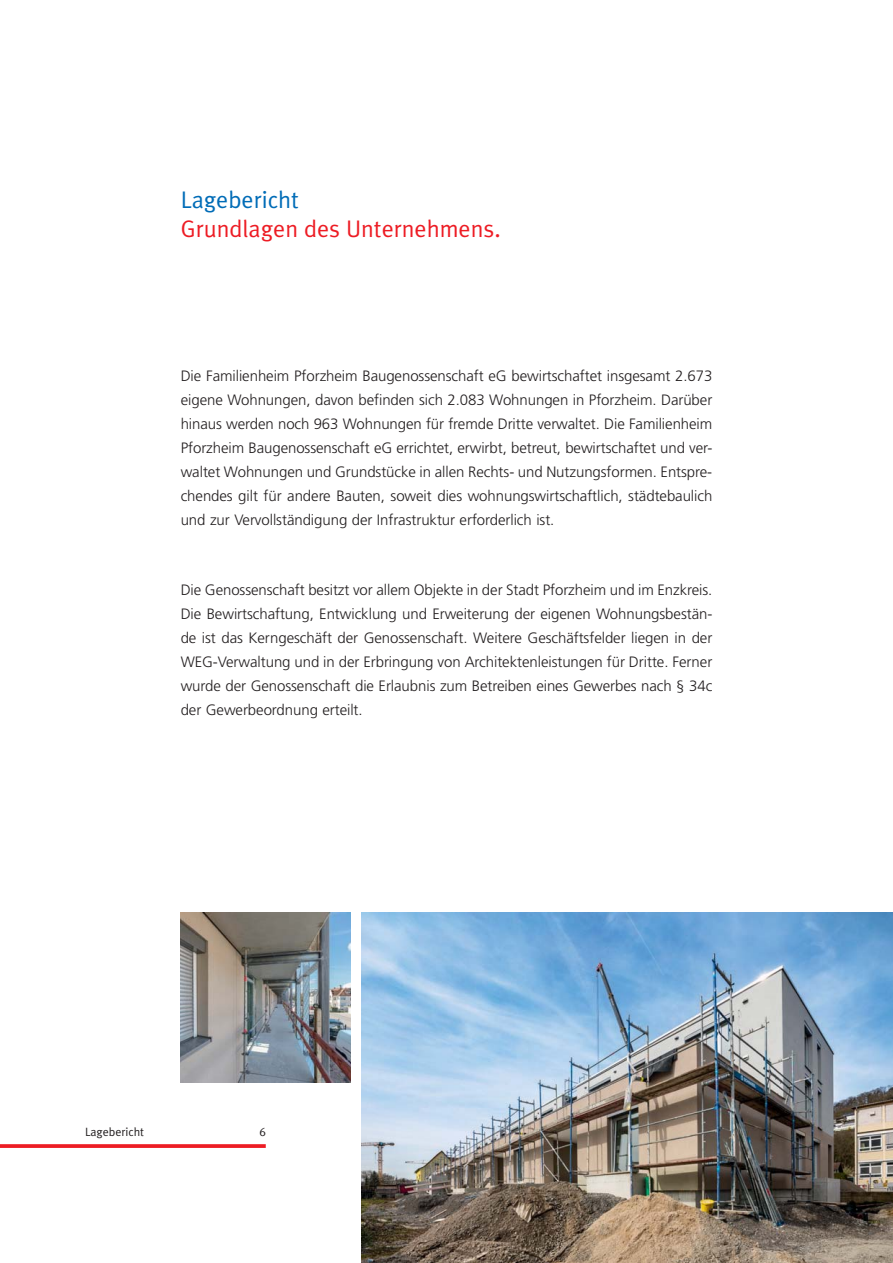
<style>
.page{position:relative;width:893px;height:1263px;background:#fff}
.page>*{position:absolute;margin:0;border:0;box-sizing:border-box;transform-origin:0 0}
.t1{font:24px "Meta Plus Normal";color:#ed1c24}
.t2{font:24px "Meta Plus Normal";color:#006cb7}
.t3{font:300 15px/24px "Frutiger";letter-spacing:-.005em;color:#231f20;text-align:justify}
.t4{font:12px "Meta Plus Normal";color:#231f20}
</style>
<div class="page">
<svg style="left:0;top:1144px;width:266px;height:4px"></svg>
<img style="left:361px;top:912px;width:532px;height:351px">
<img style="left:181px;top:912px;width:170px;height:170px">
<h1 class="t2" style="left:181px;top:191px;width:120px">Lagebericht</h1>
<h1 class="t1" style="left:181px;top:220px;width:321px">Grundlagen des Unternehmens.</h1>
<p class="t3" style="left:181px;top:365px;width:533px">Die Familienheim Pforzheim Baugenossenschaft eG bewirtschaftet insgesamt 2.673 eigene Wohnungen, davon befinden sich 2.083 Wohnungen in Pforzheim. Darüber hinaus werden noch 963 Wohnungen für fremde Dritte verwaltet. Die Familienheim Pforzheim Baugenossenschaft eG errichtet, erwirbt, betreut, bewirtschaftet und ver&shy;waltet Wohnungen und Grundstücke in allen Rechts- und Nutzungsformen. Entspre&shy;chendes gilt für andere Bauten, soweit dies wohnungswirtschaftlich, städtebaulich und zur Vervollständigung der Infrastruktur erforderlich ist.</p>
<p class="t3" style="left:181px;top:578px;width:533px">Die Genossenschaft besitzt vor allem Objekte in der Stadt Pforzheim und im Enzkreis.<br>Die Bewirtschaftung, Entwicklung und Erweiterung der eigenen Wohnungsbestän&shy;de ist das Kerngeschäft der Genossenschaft. Weitere Geschäftsfelder liegen in der WEG-Verwaltung und in der Erbringung von Architektenleistungen für Dritte. Ferner wurde der Genossenschaft die Erlaubnis zum Betreiben eines Gewerbes nach § 34c der Gewerbeordnung erteilt.</p>
<p class="t4" style="left:85px;top:1128px;width:61px">Lagebericht</p>
<p class="t4" style="left:259px;top:1128px;width:8px">6</p>
</div>
